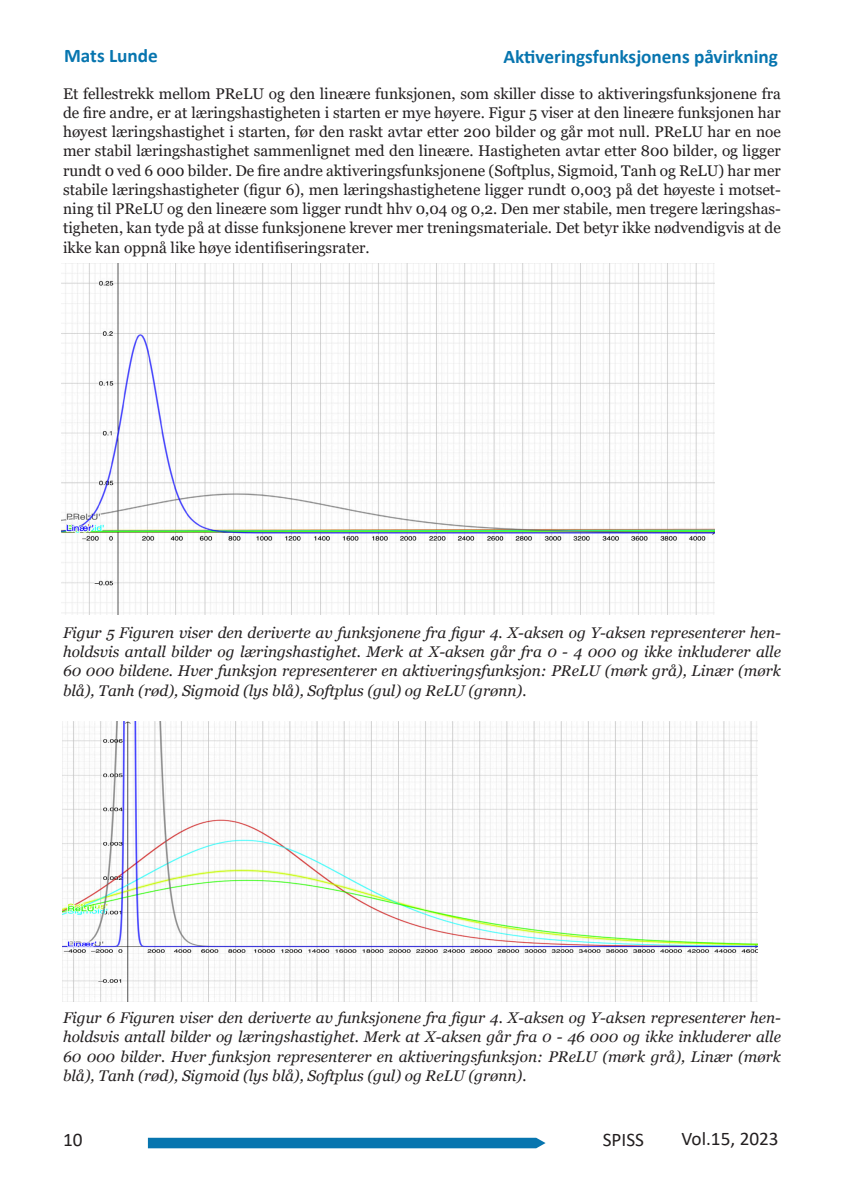
<style>
.page{position:relative;width:844px;height:1191px;background:#fff}
.page>*{position:absolute;margin:0;border:0;box-sizing:border-box;transform-origin:0 0}
.Topptekst{font:700 19.25px "Calibri";color:#0775af}
.t1{font:19.25px "Calibri";color:#231f20}
.Brødtekst_1{font:15.4px/19.2px "Georgia";color:#231f20;text-align:justify}
.Brødtekst_1-2{font:italic 15.4px/19.2px "Georgia";color:#231f20;text-align:justify}
</style>
<div class="page">
<svg style="left:148px;top:1137px;width:397px;height:11px;background:#1a7fb5"></svg>
<img style="left:62px;top:721px;width:694px;height:280px">
<img style="left:62px;top:263px;width:651px;height:351px">
<p class="Topptekst" style="left:64px;top:42px;width:95px">Mats Lunde</p>
<p class="Topptekst" style="left:503px;top:43px;width:276px">Aktiveringsfunksjonens påvirkning</p>
<p class="Brødtekst_1" style="left:63px;top:84px;width:719px">Et fellestrekk mellom PReLU og den lineære funksjonen, som skiller disse to aktiveringsfunksjonene fra de fire andre, er at læringshastigheten i starten er mye høyere. Figur 5 viser at den lineære funksjonen har høyest læringshastighet i starten, før den raskt avtar etter 200 bilder og går mot null. PReLU har en noe mer stabil læringshastighet sammenlignet med den lineære. Hastigheten avtar etter 800 bilder, og ligger rundt 0 ved 6 000 bilder. De fire andre aktiveringsfunksjonene (Softplus, Sigmoid, Tanh og ReLU) har mer stabile læringshastigheter (figur 6), men læringshastighetene ligger rundt 0,003 på det høyeste i motset&shy;ning til PReLU og den lineære som ligger rundt hhv 0,04 og 0,2. Den mer stabile, men tregere læringshas&shy;tigheten, kan tyde på at disse funksjonene krever mer treningsmateriale. Det betyr ikke nødvendigvis at de ikke kan oppnå like høye identifiseringsrater.</p>
<p class="Brødtekst_1-2" style="left:63px;top:623px;width:719px">Figur 5 Figuren viser den deriverte av funksjonene fra figur 4. X-aksen og Y-aksen representerer hen&shy;holdsvis antall bilder og læringshastighet. Merk at X-aksen går fra 0 - 4 000 og ikke inkluderer alle 60 000 bildene. Hver funksjon representerer en aktiveringsfunksjon: PReLU (mørk grå), Linær (mørk blå), Tanh (rød), Sigmoid (lys blå), Softplus (gul) og ReLU (grønn).</p>
<p class="Brødtekst_1-2" style="left:63px;top:1008px;width:719px">Figur 6 Figuren viser den deriverte av funksjonene fra figur 4. X-aksen og Y-aksen representerer hen&shy;holdsvis antall bilder og læringshastighet. Merk at X-aksen går fra 0 - 46 000 og ikke inkluderer alle 60 000 bilder. Hver funksjon representerer en aktiveringsfunksjon: PReLU (mørk grå), Linær (mørk blå), Tanh (rød), Sigmoid (lys blå), Softplus (gul) og ReLU (grønn).</p>
<p class="t1" style="left:63px;top:1126px;width:21px">10</p>
<p class="t1" style="left:602px;top:1126px;width:43px">SPISS</p>
<p class="t1" style="left:681px;top:1125px;width:99px">Vol.15, 2023</p>
</div>
